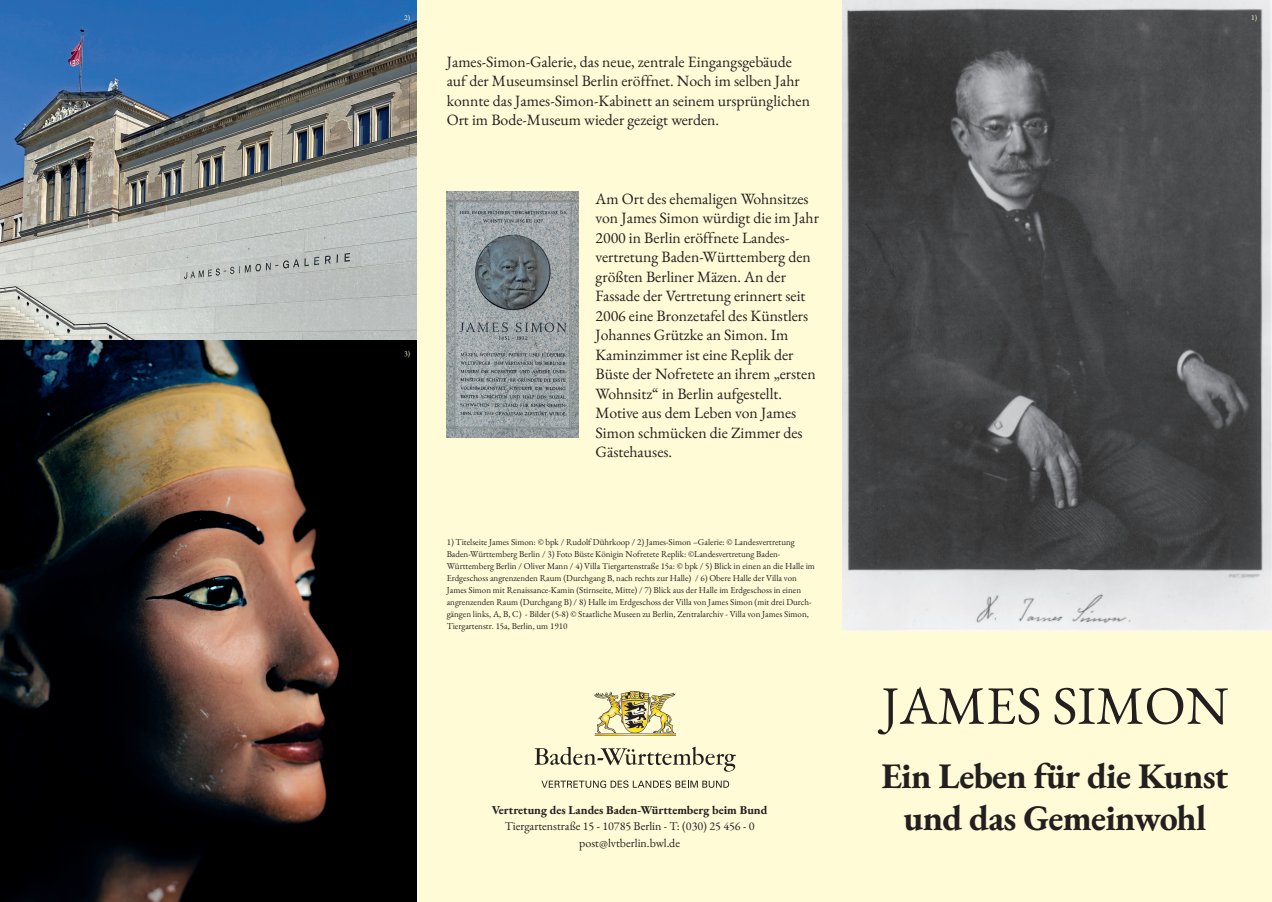
<style>
.page{position:relative;width:1272px;height:902px;background:#fff}
.page>*{position:absolute;margin:0;border:0;box-sizing:border-box;transform-origin:0 0}
.t1{font:54px "EB Garamond";color:#231f20}
.t2{font:36px/42px "EB Garamond";letter-spacing:-.02em;color:#231f20;text-align:center}
.t3{font:15.75px/19.5px "EB Garamond";color:#231f20}
.t4{font:12px/16.5px "EB Garamond";color:#231f20;text-align:center}
.t5{font:9px/12px "EB Garamond";color:#231f20}
.t6{font:7.5px "EB Garamond";color:#fffbd6}
</style>
<div class="page">
<div style="left:417px;top:0;width:425px;height:901px;background:#fffbd6"></div>
<div style="left:842px;top:0;width:429px;height:901px;background:#fffbd6"></div>
<img style="left:595px;top:691px;width:81px;height:44px">
<svg style="left:534px;top:746px;width:202px;height:25px"></svg>
<svg style="left:541px;top:780px;width:188px;height:7px"></svg>
<img style="left:842px;top:0;width:429px;height:630px">
<img style="left:446px;top:191px;width:132px;height:246px">
<img style="left:0;top:0;width:417px;height:901px">
<p class="t6" style="left:404px;top:13px;width:7px">2)</p>
<p class="t6" style="left:1251px;top:13px;width:7px">1)</p>
<p class="t6" style="left:404px;top:349px;width:7px">3)</p>
<h3 class="t3" style="left:446px;top:52px;width:365px">James-Simon-Galerie, das neue, zentrale Eingangsgebäude auf der Museumsinsel Berlin eröffnet. Noch im selben Jahr konnte das James-Simon-Kabinett an seinem ursprünglichen Ort im Bode-Museum wieder gezeigt werden.</h3>
<p class="t3" style="left:595px;top:188px;width:225px">Am Ort des ehemaligen Wohnsitzes von James Simon würdigt die im Jahr<br>2000 in Berlin eröffnete Landes&shy;vertretung Baden-Württemberg den größten Berliner Mäzen. An der<br>Fassade der Vertretung erinnert seit<br>2006 eine Bronzetafel des Künstlers<br>Johannes Grützke an Simon. Im<br>Kaminzimmer ist eine Replik der<br>Büste der Nofretete an ihrem „ersten<br>Wohnsitz“ in Berlin aufgestellt.<br>Motive aus dem Leben von James<br>Simon schmücken die Zimmer des<br>Gästehauses.</p>
<p class="t5" style="left:446px;top:536px;width:370px">1) Titelseite James Simon: © bpk / Rudolf Dührkoop / 2) James-Simon –Galerie: © Landesvertretung Baden-Württemberg Berlin / 3) Foto Büste Königin Nofretete Replik: ©Landesvertretung Baden-Württemberg Berlin / Oliver Mann / 4) Villa Tiergartenstraße 15a: © bpk / 5) Blick in einen an die Halle im Erdgeschoss angrenzenden Raum (Durchgang B, nach rechts zur Halle) / 6) Obere Halle der Villa von James Simon mit Renaissance-Kamin (Stirnseite, Mitte) / 7) Blick aus der Halle im Erdgeschoss in einen angrenzenden Raum (Durchgang B) / 8) Halle im Erdgeschoss der Villa von James Simon (mit drei Durch&shy;gängen links, A, B, C) - Bilder (5-8) © Staatliche Museen zu Berlin, Zentralarchiv - Villa von James Simon, Tiergartenstr. 15a, Berlin, um 1910</p>
<h3 class="t4" style="left:492px;top:801px;width:277px">Vertretung des Landes Baden-Württemberg beim Bund<br>Tiergartenstraße 15 - 10785 Berlin - T: (030) 25 456 - 0 post@lvtberlin.bwl.de</h3>
<h1 class="t1" style="left:881px;top:670px;width:348px">JAMES SIMON</h1>
<h2 class="t2" style="left:881px;top:755px;width:348px">Ein Leben für die Kunst und das Gemeinwohl</h2>
</div>
